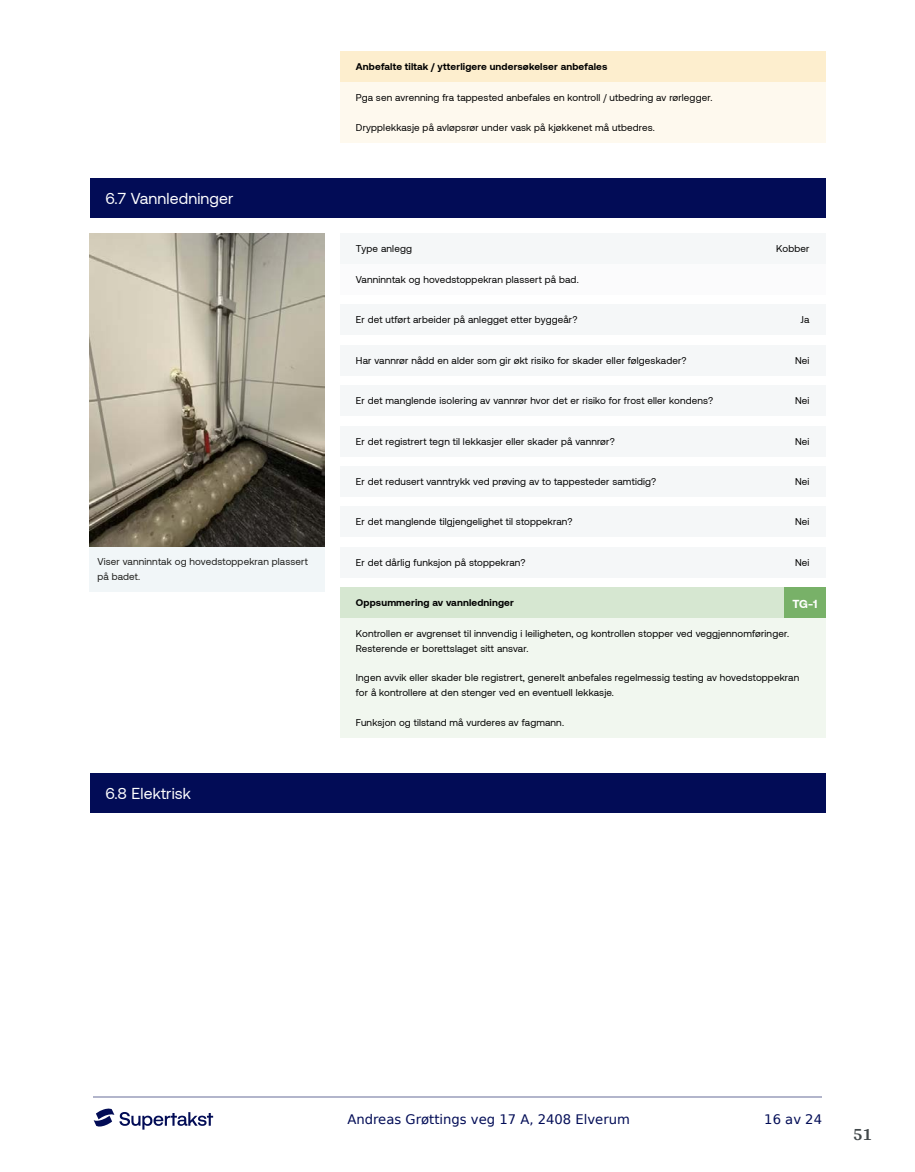
<style>
.page{position:relative;width:915px;height:1172px;background:#fff}
.page>*{position:absolute;margin:0;border:0;box-sizing:border-box;transform-origin:0 0}
.t1{font:700 18px "Arya";color:#414749}
.t2{font:15.75px "Aeonik";letter-spacing:.01em;color:#fff}
.t3{font:13.2px "DejaVu Sans";color:#020c56}
.t4{font:700 11.85px "Aeonik";color:#fff}
.t5{font:9.9px/14.9px "Aeonik";letter-spacing:.015em;color:#000}
.t6{font:700 9.9px "Aeonik";letter-spacing:.015em;color:#000}
.t7{font:9.9px/14.9px "Aeonik";letter-spacing:.015em;color:#1d1d1b}
</style>
<div class="page">
<hr style="left:93px;top:1097px;width:728px;height:1px;background:#b2b5cb">
<svg style="left:94px;top:1108px;width:119px;height:21px"></svg>
<div style="left:89px;top:178px;width:736px;height:39px;background:#020c56"></div>
<div style="left:89px;top:773px;width:736px;height:40px;background:#020c56"></div>
<div style="left:340px;top:82px;width:485px;height:60px;background:#fef9ee"></div>
<div style="left:89px;top:546px;width:235px;height:46px;background:#f1f6f8"></div>
<img style="left:89px;top:233px;width:235px;height:313px">
<div style="left:340px;top:264px;width:485px;height:30px;background:#f5f7f8"></div>
<div style="left:340px;top:618px;width:485px;height:120px;background:#f1f7ef"></div>
<div style="left:340px;top:52px;width:485px;height:30px;background:#fdeece"></div>
<div style="left:340px;top:233px;width:485px;height:31px;background:#f5f7f8"></div>
<div style="left:340px;top:304px;width:485px;height:31px;background:#f5f7f8"></div>
<div style="left:340px;top:345px;width:485px;height:30px;background:#f5f7f8"></div>
<div style="left:340px;top:385px;width:485px;height:31px;background:#f5f7f8"></div>
<div style="left:340px;top:426px;width:485px;height:30px;background:#f5f7f8"></div>
<div style="left:340px;top:466px;width:485px;height:31px;background:#f5f7f8"></div>
<div style="left:340px;top:507px;width:485px;height:30px;background:#f5f7f8"></div>
<div style="left:340px;top:547px;width:485px;height:31px;background:#f5f7f8"></div>
<div style="left:340px;top:588px;width:485px;height:30px;background:#d6e7d1"></div>
<div style="left:783px;top:588px;width:42px;height:30px;background:#78b168"></div>
<h2 class="t2" style="left:105px;top:189px;width:130px">6.7 Vannledninger</h2>
<p class="t7" style="left:97px;top:554px;width:212px">Viser vanninntak og hovedstoppekran plassert på badet.</p>
<h2 class="t2" style="left:105px;top:785px;width:87px">6.8 Elektrisk</h2>
<p class="t6" style="left:356px;top:61px;width:253px">Anbefalte tiltak / ytterligere undersøkelser anbefales</p>
<p class="t5" style="left:356px;top:90px;width:358px">Pga sen avrenning fra tappested anbefales en kontroll / utbedring av rørlegger.</p>
<p class="t5" style="left:356px;top:120px;width:300px">Drypplekkasje på avløpsrør under vask på kjøkkenet må utbedres.</p>
<p class="t5" style="left:356px;top:241px;width:57px">Type anlegg</p>
<p class="t5" style="left:776px;top:241px;width:35px">Kobber</p>
<p class="t5" style="left:356px;top:272px;width:224px">Vanninntak og hovedstoppekran plassert på bad.</p>
<p class="t5" style="left:356px;top:312px;width:223px">Er det utført arbeider på anlegget etter byggeår?</p>
<p class="t5" style="left:800px;top:312px;width:10px">Ja</p>
<p class="t5" style="left:356px;top:353px;width:332px">Har vannrør nådd en alder som gir økt risiko for skader eller følgeskader?</p>
<p class="t5" style="left:794px;top:353px;width:16px">Nei</p>
<p class="t5" style="left:356px;top:393px;width:358px">Er det manglende isolering av vannrør hvor det er risiko for frost eller kondens?</p>
<p class="t5" style="left:794px;top:393px;width:16px">Nei</p>
<p class="t5" style="left:356px;top:434px;width:260px">Er det registrert tegn til lekkasjer eller skader på vannrør?</p>
<p class="t5" style="left:794px;top:434px;width:16px">Nei</p>
<p class="t5" style="left:356px;top:474px;width:302px">Er det redusert vanntrykk ved prøving av to tappesteder samtidig?</p>
<p class="t5" style="left:794px;top:474px;width:16px">Nei</p>
<p class="t5" style="left:356px;top:515px;width:218px">Er det manglende tilgjengelighet til stoppekran?</p>
<p class="t5" style="left:794px;top:515px;width:16px">Nei</p>
<p class="t5" style="left:356px;top:555px;width:171px">Er det dårlig funksjon på stoppekran?</p>
<p class="t5" style="left:794px;top:555px;width:16px">Nei</p>
<p class="t6" style="left:356px;top:597px;width:159px">Oppsummering av vannledninger</p>
<p class="t4" style="left:792px;top:597px;width:27px">TG-1</p>
<p class="t5" style="left:356px;top:626px;width:434px">Kontrollen er avgrenset til innvendig i leiligheten, og kontrollen stopper ved veggjennomføringer.<br>Resterende er borettslaget sitt ansvar.</p>
<p class="t5" style="left:356px;top:670px;width:444px">Ingen avvik eller skader ble registrert, generelt anbefales regelmessig testing av hovedstoppekran for å kontrollere at den stenger ved en eventuell lekkasje.</p>
<p class="t5" style="left:356px;top:715px;width:209px">Funksjon og tilstand må vurderes av fagmann.</p>
<h3 class="t3" style="left:347px;top:1108px;width:284px">Andreas Grøttings veg 17 A, 2408 Elverum</h3>
<h3 class="t3" style="left:764px;top:1108px;width:59px">16 av 24</h3>
<h1 class="t1" style="left:852px;top:1123px;width:21px">51</h1>
</div>
